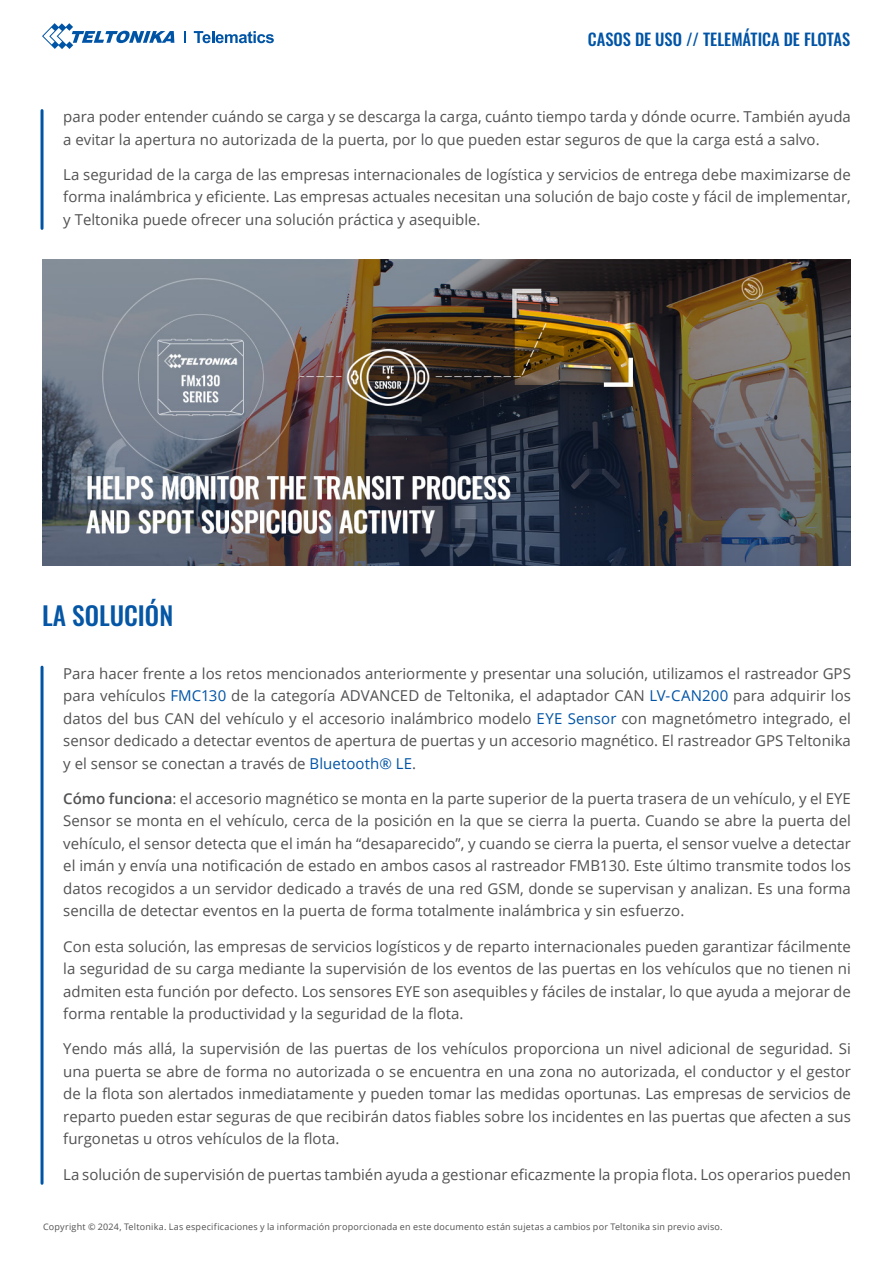
<style>
.page{position:relative;width:893px;height:1263px;background:#fff}
.page>*{position:absolute;margin:0;border:0;box-sizing:border-box;transform-origin:0 0}
.t1{font:500 25.5px "Oswald";color:#0556a5}
.t2{font:500 16.5px "Oswald";color:#0054a6}
.t3{font:15px/22.5px "Open Sans";color:#515153;text-align:justify}
.t4{font:9px "Open Sans";letter-spacing:.025em;color:#515153}
.s1{color:#0054a6}
.s2{font-weight:600}
</style>
<div class="page">
<svg style="left:184px;top:31px;width:1px;height:12px"></svg>
<svg style="left:42px;top:23px;width:132px;height:26px"></svg>
<svg style="left:194px;top:31px;width:80px;height:12px"></svg>
<hr style="left:41px;top:111px;width:3px;height:117px;background:#0054a6">
<hr style="left:41px;top:667px;width:3px;height:516px;background:#0054a6">
<img style="left:43px;top:259px;width:808px;height:307px">
<p class="t2" style="left:588px;top:30px;width:264px">CASOS DE USO // TELEMÁTICA DE FLOTAS</p>
<p class="t3" style="left:63px;top:105px;width:789px">para poder entender cuándo se carga y se descarga la carga, cuánto tiempo tarda y dónde ocurre. También ayuda a evitar la apertura no autorizada de la puerta, por lo que pueden estar seguros de que la carga está a salvo.</p>
<p class="t3" style="left:63px;top:163px;width:789px">La seguridad de la carga de las empresas internacionales de logística y servicios de entrega debe maximizarse de forma inalámbrica y eficiente. Las empresas actuales necesitan una solución de bajo coste y fácil de implementar, y Teltonika puede ofrecer una solución práctica y asequible.</p>
<h1 class="t1" style="left:42px;top:602px;width:133px">LA SOLUCIÓN</h1>
<p class="t3" style="left:63px;top:661px;width:789px">Para hacer frente a los retos mencionados anteriormente y presentar una solución, utilizamos el rastreador GPS para vehículos <span class="s1">FMC130</span> de la categoría ADVANCED de Teltonika, el adaptador CAN <span class="s1">LV-CAN200</span> para adquirir los datos del bus CAN del vehículo y el accesorio inalámbrico modelo <span class="s1">EYE Sensor</span> con magnetómetro integrado, el sensor dedicado a detectar eventos de apertura de puertas y un accesorio magnético. El rastreador GPS Teltonika y el sensor se conectan a través de <span class="s1">Bluetooth® LE</span>.</p>
<p class="t3" style="left:63px;top:787px;width:789px"><span class="s2">Cómo funciona</span>: el accesorio magnético se monta en la parte superior de la puerta trasera de un vehículo, y el EYE Sensor se monta en el vehículo, cerca de la posición en la que se cierra la puerta. Cuando se abre la puerta del vehículo, el sensor detecta que el imán ha “desaparecido”, y cuando se cierra la puerta, el sensor vuelve a detectar el imán y envía una notificación de estado en ambos casos al rastreador FMB130. Este último transmite todos los datos recogidos a un servidor dedicado a través de una red GSM, donde se supervisan y analizan. Es una forma sencilla de detectar eventos en la puerta de forma totalmente inalámbrica y sin esfuerzo.</p>
<p class="t3" style="left:63px;top:934px;width:789px">Con esta solución, las empresas de servicios logísticos y de reparto internacionales pueden garantizar fácilmente la seguridad de su carga mediante la supervisión de los eventos de las puertas en los vehículos que no tienen ni admiten esta función por defecto. Los sensores EYE son asequibles y fáciles de instalar, lo que ayuda a mejorar de forma rentable la productividad y la seguridad de la flota.</p>
<p class="t3" style="left:63px;top:1037px;width:789px">Yendo más allá, la supervisión de las puertas de los vehículos proporciona un nivel adicional de seguridad. Si una puerta se abre de forma no autorizada o se encuentra en una zona no autorizada, el conductor y el gestor de la flota son alertados inmediatamente y pueden tomar las medidas oportunas. Las empresas de servicios de reparto pueden estar seguras de que recibirán datos fiables sobre los incidentes en las puertas que afecten a sus furgonetas u otros vehículos de la flota.</p>
<p class="t3" style="left:63px;top:1162px;width:789px">La solución de supervisión de puertas también ayuda a gestionar eficazmente la propia flota. Los operarios pueden</p>
<p class="t4" style="left:43px;top:1221px;width:681px">Copyright © 2024, Teltonika. Las especificaciones y la información proporcionada en este documento están sujetas a cambios por Teltonika sin previo aviso.</p>
</div>
